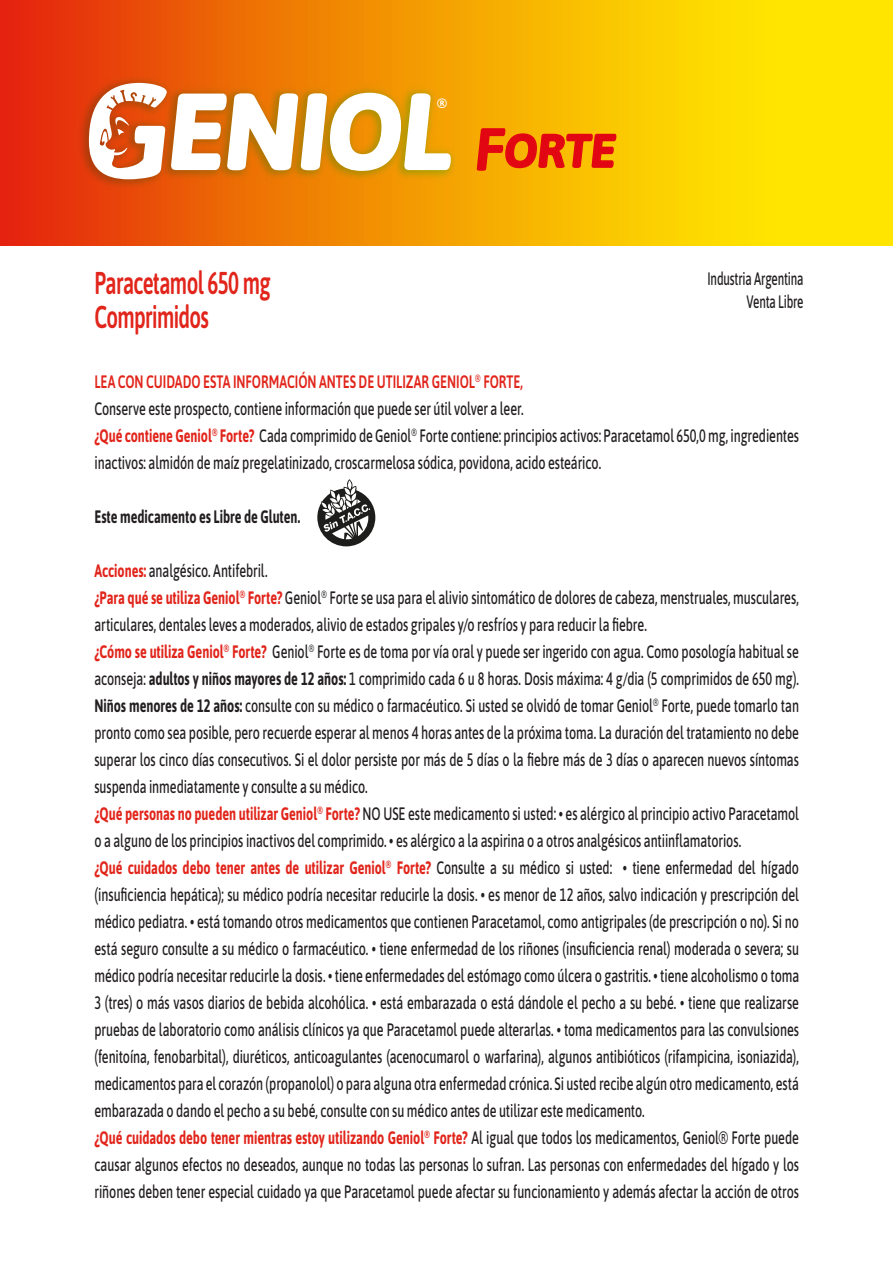
<style>
.page{position:relative;width:893px;height:1263px;background:#fff}
.page>*{position:absolute;margin:0;border:0;box-sizing:border-box;transform-origin:0 0}
.t1{font:italic 700 46.65px "Asap";color:#e20613}
.t2{font:600 31.5px/33.8px "Asap";letter-spacing:-.03em;color:#e1251b;scale:.65 1}
.t3{font:500 18px/27px "Asap";letter-spacing:-.005em;color:#231f20;scale:.7 1}
.t4{font:700 18px "Asap";letter-spacing:-.005em;color:#231f20;scale:.7 1}
.t5{font:500 18px/22.5px "Asap";letter-spacing:-.005em;color:#231f20;text-align:right;scale:.65 1}
.t6{font:italic 700 13.5px "Asap";color:#fff}
.s1{font-size:60.75px}
.s2{font-weight:600;color:#e1251b}
.s3{font-weight:700;color:#e1251b}
.s4{font-weight:700}
</style>
<div class="page">
<svg style="left:0;top:0;width:893px;height:245px;background:#f8bb01"></svg>
<img style="left:28px;top:27px;width:476px;height:211px">
<svg style="left:89px;top:83px;width:362px;height:96px"></svg>
<svg style="left:317px;top:479px;width:58px;height:67px"></svg>
<svg style="left:505px;top:133px;width:112px;height:36px;background:#f39704"></svg>
<h2 class="t2" style="left:94px;top:265px;width:272px">Paracetamol 650 mg<br>Comprimidos</h2>
<p class="t6" style="left:437px;top:94px;width:11px">®</p>
<h1 class="t1" style="left:474px;top:119px;width:143px"><span class="s1">F</span>ORTE</h1>
<p class="t5" style="left:707px;top:267px;width:149px">Industria Argentina<br>Venta Libre</p>
<p class="t3" style="left:94px;top:367px;width:1008px"><span class="s2">LEA CON CUIDADO ESTA INFORMACIÓN ANTES DE UTILIZAR GENIOL</span><sup>®</sup> <span class="s2">FORTE,<br></span>Conserve este prospecto, contiene información que puede ser útil volver a leer.<br><span class="s3">¿Qué contiene Geniol</span><sup>®</sup> <span class="s3">Forte?</span> Cada comprimido de Geniol<sup>®</sup> Forte contiene: principios activos: Paracetamol 650,0 mg, ingredientes inactivos: almidón de maíz pregelatinizado, croscarmelosa sódica, povidona, acido esteárico.</p>
<p class="t4" style="left:94px;top:504px;width:295px">Este medicamento es Libre de Gluten.</p>
<p class="t3" style="left:94px;top:556px;width:1008px"><span class="s3">Acciones:</span> analgésico. Antifebril.<br><span class="s3">¿Para qué se utiliza Geniol</span><sup>®</sup> <span class="s3">Forte?</span> Geniol<sup>®</sup> Forte se usa para el alivio sintomático de dolores de cabeza, menstruales, musculares, articulares, dentales leves a moderados, alivio de estados gripales y/o resfríos y para reducir la fiebre.<br><span class="s3">¿Cómo se utiliza Geniol</span><sup>®</sup> <span class="s3">Forte?</span> Geniol<sup>®</sup> Forte es de toma por vía oral y puede ser ingerido con agua. Como posología habitual se aconseja: <span class="s4">adultos y niños mayores de 12 años:</span> 1 comprimido cada 6 u 8 horas. Dosis máxima: 4 g/dia (5 comprimidos de 650 mg).<br><span class="s4">Niños menores de 12 años:</span> consulte con su médico o farmacéutico. Si usted se olvidó de tomar Geniol<sup>®</sup> Forte, puede tomarlo tan pronto como sea posible, pero recuerde esperar al menos 4 horas antes de la próxima toma. La duración del tratamiento no debe superar los cinco días consecutivos. Si el dolor persiste por más de 5 días o la fiebre más de 3 días o aparecen nuevos síntomas suspenda inmediatamente y consulte a su médico.<br><span class="s3">¿Qué personas no pueden utilizar Geniol</span><sup>®</sup> <span class="s3">Forte?</span> NO USE este medicamento si usted: • es alérgico al principio activo Paracetamol o a alguno de los principios inactivos del comprimido. • es alérgico a la aspirina o a otros analgésicos antiinflamatorios.<br><span class="s3">¿Qué cuidados debo tener antes de utilizar Geniol</span><sup>®</sup> <span class="s3">Forte?</span> Consulte a su médico si usted: • tiene enfermedad del hígado (insuficiencia hepática); su médico podría necesitar reducirle la dosis. • es menor de 12 años, salvo indicación y prescripción del médico pediatra. • está tomando otros medicamentos que contienen Paracetamol, como antigripales (de prescripción o no). Si no está seguro consulte a su médico o farmacéutico. • tiene enfermedad de los riñones (insuficiencia renal) moderada o severa; su médico podría necesitar reducirle la dosis. • tiene enfermedades del estómago como úlcera o gastritis. • tiene alcoholismo o toma 3 (tres) o más vasos diarios de bebida alcohólica. • está embarazada o está dándole el pecho a su bebé. • tiene que realizarse pruebas de laboratorio como análisis clínicos ya que Paracetamol puede alterarlas. • toma medicamentos para las convulsiones (fenitoína, fenobarbital), diuréticos, anticoagulantes (acenocumarol o warfarina), algunos antibióticos (rifampicina, isoniazida), medicamentos para el corazón (propanolol) o para alguna otra enfermedad crónica. Si usted recibe algún otro medicamento, está embarazada o dando el pecho a su bebé, consulte con su médico antes de utilizar este medicamento.<br><span class="s3">¿Qué cuidados debo tener mientras estoy utilizando Geniol</span><sup>®</sup> <span class="s3">Forte?</span> Al igual que todos los medicamentos, Geniol® Forte puede causar algunos efectos no deseados, aunque no todas las personas lo sufran. Las personas con enfermedades del hígado y los riñones deben tener especial cuidado ya que Paracetamol puede afectar su funcionamiento y además afectar la acción de otros</p>
</div>
